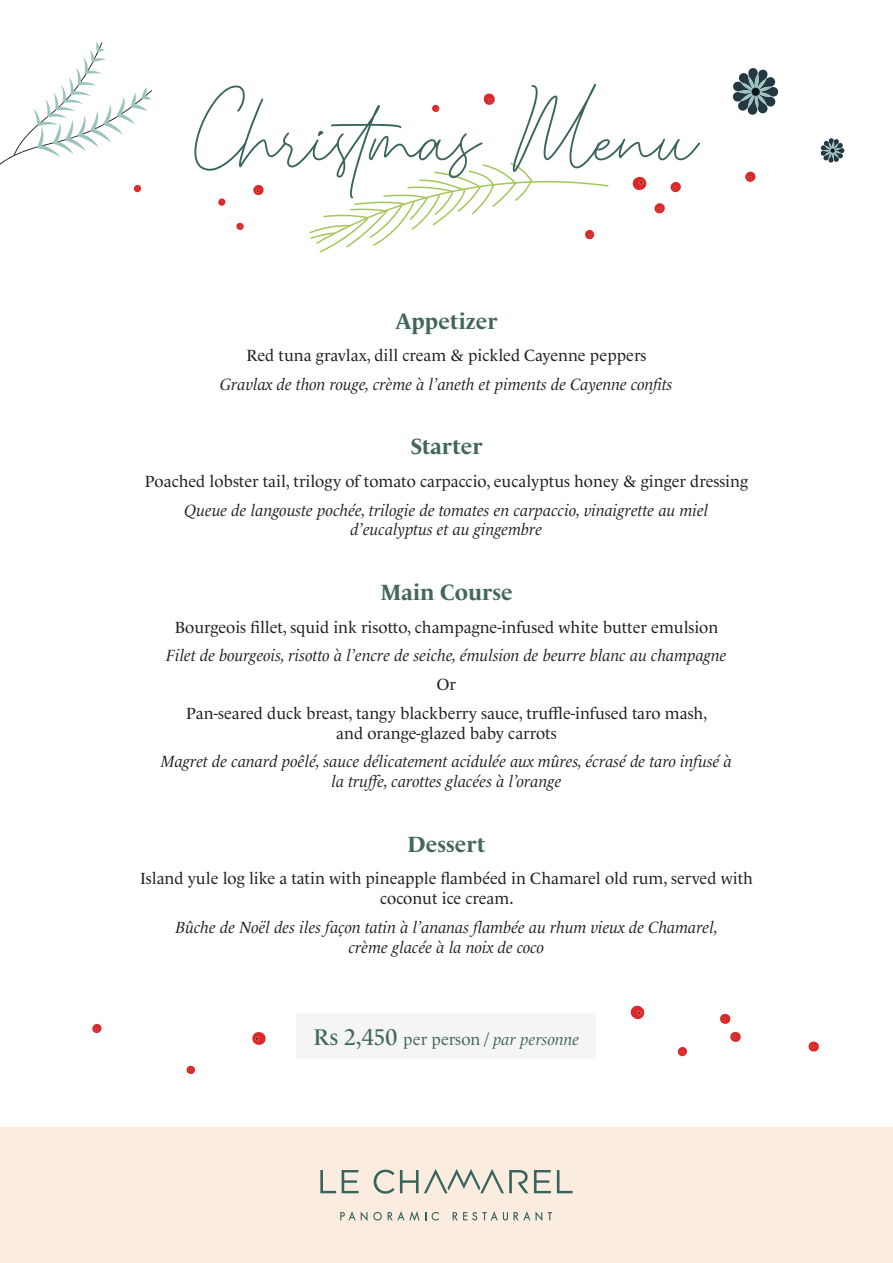
<style>
.page{position:relative;width:893px;height:1263px;background:#fff}
.page>*{position:absolute;margin:0;border:0;box-sizing:border-box;transform-origin:0 0}
.t1{font:96.45px "Luthon Southard Script";color:#38645d}
.t2{font:700 22.5px "Le Monde Livre Std";color:#43685b}
.t3{font:italic 16.5px/19.8px "Le Monde Livre Std";color:#231f20;text-align:center}
.t4{font:16.5px/19.8px "Le Monde Livre Std";color:#231f20;text-align:center}
.t5{font:italic 16.5px "Le Monde Livre Std";color:#43685b}
.s1{font-style:normal;font-size:23.25px}
.s2{font-style:normal}
</style>
<div class="page">
<div style="left:0;top:1127px;width:893px;height:136px;background:#faeddf"></div>
<svg style="left:534px;top:1170px;width:17px;height:23px"></svg>
<svg style="left:557px;top:1170px;width:16px;height:23px"></svg>
<svg style="left:374px;top:1169px;width:154px;height:25px"></svg>
<svg style="left:320px;top:1170px;width:16px;height:23px"></svg>
<svg style="left:342px;top:1170px;width:17px;height:23px"></svg>
<svg style="left:340px;top:1211px;width:27px;height:10px"></svg>
<svg style="left:373px;top:1212px;width:9px;height:8px"></svg>
<svg style="left:388px;top:1211px;width:31px;height:10px"></svg>
<svg style="left:432px;top:1212px;width:7px;height:8px"></svg>
<svg style="left:453px;top:1211px;width:89px;height:10px"></svg>
<svg style="left:548px;top:1212px;width:4px;height:8px"></svg>
<svg style="left:309px;top:162px;width:300px;height:91px"></svg>
<svg style="left:483px;top:93px;width:12px;height:12px"></svg>
<svg style="left:253px;top:184px;width:11px;height:12px"></svg>
<svg style="left:745px;top:171px;width:11px;height:11px"></svg>
<svg style="left:134px;top:184px;width:7px;height:9px"></svg>
<svg style="left:218px;top:198px;width:8px;height:8px"></svg>
<svg style="left:236px;top:222px;width:8px;height:8px"></svg>
<svg style="left:432px;top:104px;width:8px;height:8px"></svg>
<svg style="left:632px;top:176px;width:49px;height:38px"></svg>
<svg style="left:0;top:42px;width:152px;height:123px"></svg>
<svg style="left:732px;top:68px;width:47px;height:47px"></svg>
<div style="left:751px;top:88px;width:9px;height:8px;background:#0a171c;border-radius:50%"></div>
<svg style="left:820px;top:138px;width:25px;height:25px"></svg>
<div style="left:297px;top:1013px;width:299px;height:46px;background:#f4f5f4"></div>
<svg style="left:677px;top:1047px;width:10px;height:10px"></svg>
<svg style="left:92px;top:1023px;width:10px;height:11px"></svg>
<svg style="left:720px;top:1013px;width:21px;height:29px"></svg>
<svg style="left:808px;top:1041px;width:11px;height:11px"></svg>
<svg style="left:186px;top:1065px;width:9px;height:9px"></svg>
<svg style="left:252px;top:1032px;width:14px;height:13px"></svg>
<svg style="left:630px;top:1005px;width:15px;height:15px"></svg>
<p class="t1" style="left:194px;top:71px;width:506px">Christmas Menu</p>
<p class="t2" style="left:395px;top:308px;width:104px">Appetizer</p>
<p class="t4" style="left:247px;top:345px;width:401px">Red tuna gravlax, dill cream &amp; pickled Cayenne peppers</p>
<p class="t3" style="left:220px;top:374px;width:454px">Gravlax de thon rouge, crème à l’aneth et piments de Cayenne confits</p>
<p class="t2" style="left:410px;top:433px;width:74px">Starter</p>
<p class="t4" style="left:145px;top:471px;width:605px">Poached lobster tail, trilogy of tomato carpaccio, eucalyptus honey &amp; ginger dressing</p>
<p class="t3" style="left:184px;top:500px;width:526px">Queue de langouste pochée, trilogie de tomates en carpaccio, vinaigrette au miel d’eucalyptus et au gingembre</p>
<p class="t2" style="left:380px;top:579px;width:134px">Main Course</p>
<p class="t4" style="left:175px;top:617px;width:545px">Bourgeois fillet, squid ink risotto, champagne-infused white butter emulsion</p>
<p class="t3" style="left:166px;top:646px;width:562px">Filet de bourgeois, risotto à l’encre de seiche, émulsion de beurre blanc au champagne</p>
<p class="t4" style="left:437px;top:674px;width:21px">Or</p>
<p class="t4" style="left:186px;top:703px;width:523px">Pan-seared duck breast, tangy blackberry sauce, truffle-infused taro mash, and orange-glazed baby carrots</p>
<p class="t3" style="left:161px;top:751px;width:573px">Magret de canard poêlé, sauce délicatement acidulée aux mûres, écrasé de taro infusé à la truffe, carottes glacées à l’orange</p>
<p class="t2" style="left:408px;top:831px;width:79px">Dessert</p>
<p class="t4" style="left:140px;top:868px;width:614px">Island yule log like a tatin with pineapple flambéed in Chamarel old rum, served with coconut ice cream.</p>
<p class="t3" style="left:176px;top:917px;width:544px">Bûche de Noël des iles façon tatin à l’ananas flambée au rhum vieux de Chamarel, crème glacée à la noix de coco</p>
<p class="t5" style="left:314px;top:1029px;width:267px"><span class="s1">Rs 2,450</span> <span class="s2">per person /</span> par personne</p>
</div>
